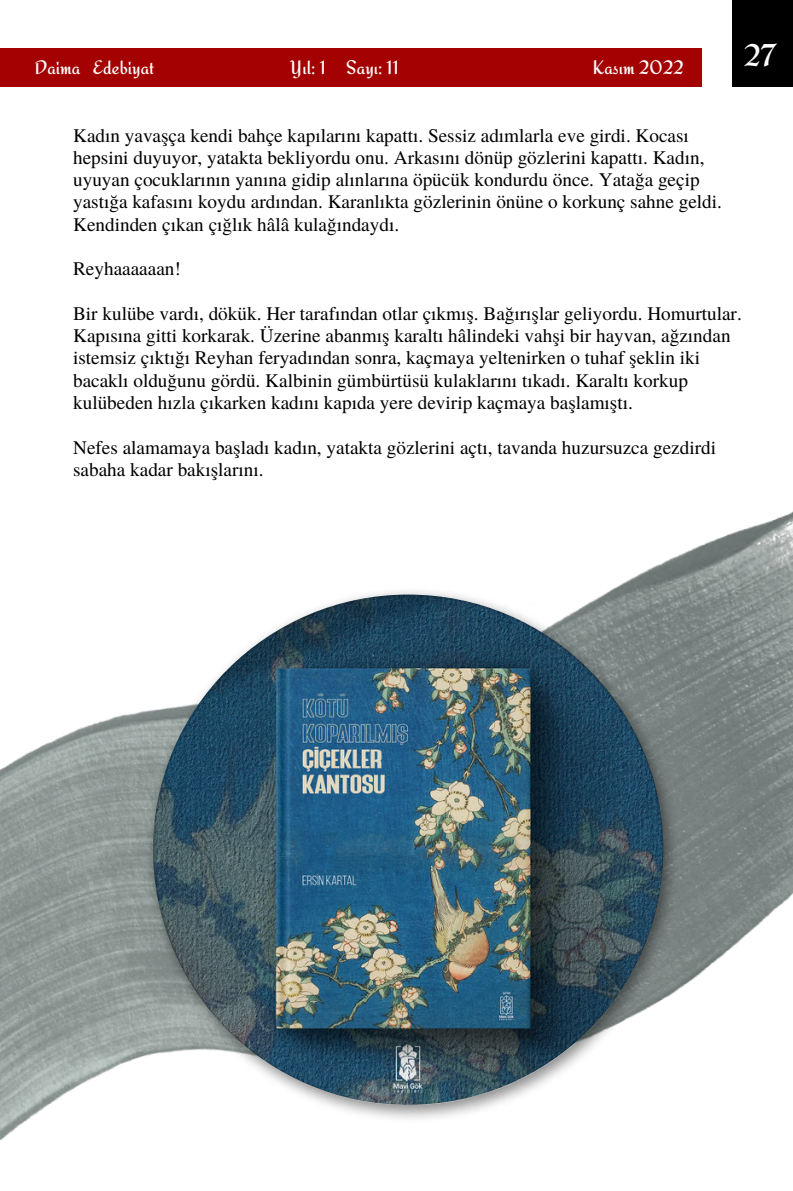
<style>
.page{position:relative;width:793px;height:1191px;background:#fff}
.page>*{position:absolute;margin:0;border:0;box-sizing:border-box;transform-origin:0 0}
.t1{font:31.5px "Redressed";color:#fff}
.t2{font:19.6px "Redressed";color:#fff}
.t3{font:19.25px/22.2px "Te X Gyre Termes";color:#000}
</style>
<div class="page">
<div style="left:732px;top:0;width:61px;height:86px;background:#000"></div>
<div style="left:0;top:49px;width:702px;height:38px;background:#a40202"></div>
<img style="left:0;top:511px;width:793px;height:630px">
<img style="left:144px;top:587px;width:536px;height:535px">
<p class="t2" style="left:34px;top:55px;width:121px">Daima Edebiyat</p>
<p class="t2" style="left:290px;top:55px;width:110px">Yıl: 1 Sayı: 11</p>
<p class="t2" style="left:592px;top:55px;width:93px">Kasım 2022</p>
<h1 class="t1" style="left:743px;top:37px;width:34px">27</h1>
<p class="t3" style="left:73px;top:123px;width:650px">Kadın yavaşça kendi bahçe kapılarını kapattı. Sessiz adımlarla eve girdi. Kocası hepsini duyuyor, yatakta bekliyordu onu. Arkasını dönüp gözlerini kapattı. Kadın, uyuyan çocuklarının yanına gidip alınlarına öpücük kondurdu önce. Yatağa geçip yastığa kafasını koydu ardından. Karanlıkta gözlerinin önüne o korkunç sahne geldi.<br>Kendinden çıkan çığlık hâlâ kulağındaydı.</p>
<p class="t3" style="left:73px;top:257px;width:109px">Reyhaaaaaan!</p>
<p class="t3" style="left:73px;top:301px;width:670px">Bir kulübe vardı, dökük. Her tarafından otlar çıkmış. Bağırışlar geliyordu. Homurtular.<br>Kapısına gitti korkarak. Üzerine abanmış karaltı hâlindeki vahşi bir hayvan, ağzından istemsiz çıktığı Reyhan feryadından sonra, kaçmaya yeltenirken o tuhaf şeklin iki bacaklı olduğunu gördü. Kalbinin gümbürtüsü kulaklarını tıkadı. Karaltı korkup kulübeden hızla çıkarken kadını kapıda yere devirip kaçmaya başlamıştı.</p>
<p class="t3" style="left:73px;top:435px;width:644px">Nefes alamamaya başladı kadın, yatakta gözlerini açtı, tavanda huzursuzca gezdirdi sabaha kadar bakışlarını.</p>
</div>
